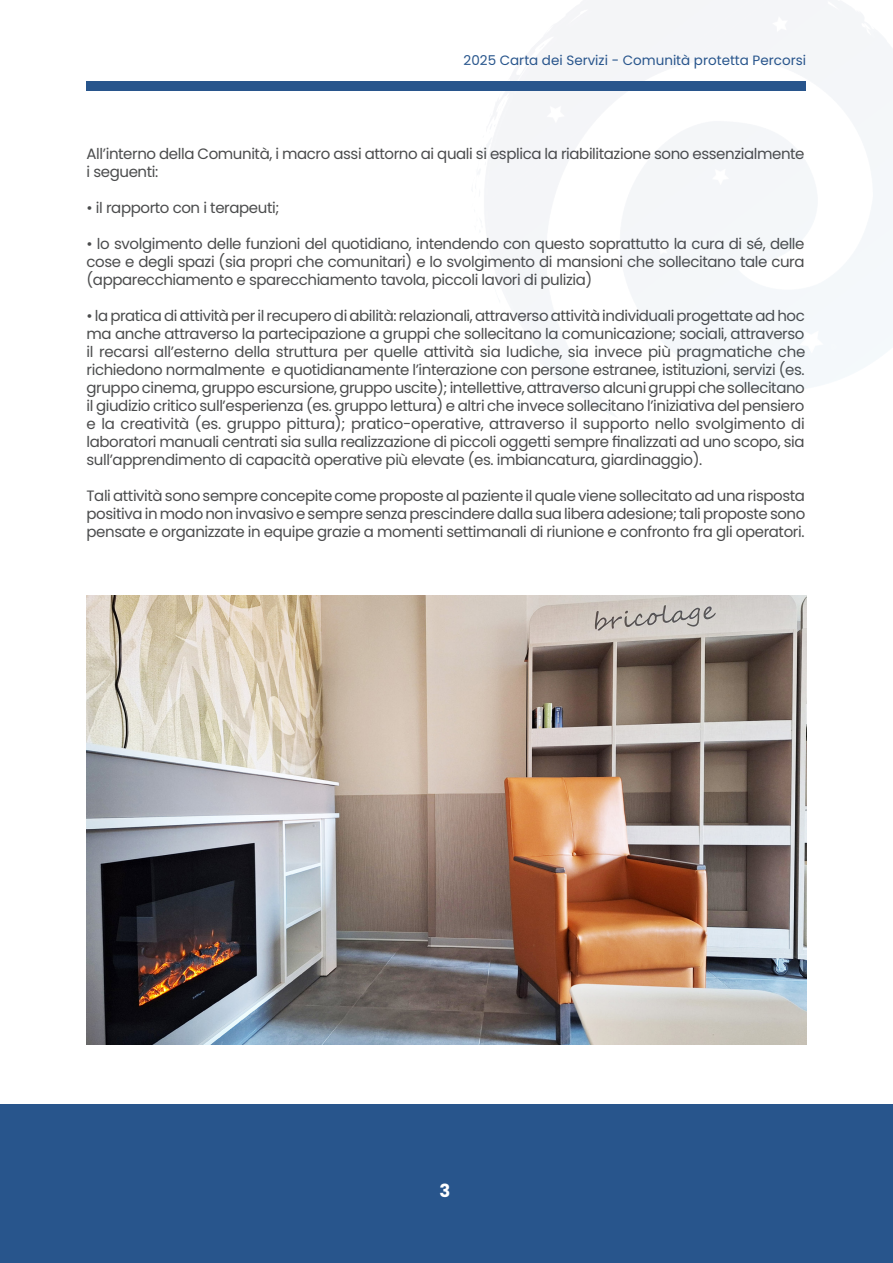
<style>
.page{position:relative;width:893px;height:1263px;background:#fff}
.page>*{position:absolute;margin:0;border:0;box-sizing:border-box;transform-origin:0 0}
.Body__Right{font:700 18px "Poppins";color:#fff}
.Body__Left_Justify{font:15px/18px "Poppins";letter-spacing:-.025em;color:#4b4c4d;text-align:justify}
.Body__Right-2{font:13.5px "Poppins";color:#28558c}
</style>
<div class="page">
<img style="left:87px;top:595px;width:719px;height:450px">
<div style="left:0;top:1104px;width:893px;height:159px;background:#28558c"></div>
<div style="left:86px;top:81px;width:720px;height:10px;background:#28558c"></div>
<p class="Body__Right-2" style="left:464px;top:53px;width:344px">2025 Carta dei Servizi - Comunità protetta Percorsi</p>
<p class="Body__Left_Justify" style="left:87px;top:145px;width:719px">All’interno della Comunità, i macro assi attorno ai quali si esplica la riabilitazione sono essenzialmente i seguenti:</p>
<p class="Body__Left_Justify" style="left:87px;top:199px;width:194px">• il rapporto con i terapeuti;</p>
<p class="Body__Left_Justify" style="left:87px;top:235px;width:719px">• lo svolgimento delle funzioni del quotidiano, intendendo con questo soprattutto la cura di sé, delle cose e degli spazi (sia propri che comunitari) e lo svolgimento di mansioni che sollecitano tale cura (apparecchiamento e sparecchiamento tavola, piccoli lavori di pulizia)</p>
<p class="Body__Left_Justify" style="left:87px;top:307px;width:720px">• la pratica di attività per il recupero di abilità: relazionali, attraverso attività individuali progettate ad hoc ma anche attraverso la partecipazione a gruppi che sollecitano la comunicazione; sociali, attraverso il recarsi all’esterno della struttura per quelle attività sia ludiche, sia invece più pragmatiche che richiedono normalmente e quotidianamente l’interazione con persone estranee, istituzioni, servizi (es. gruppo cinema, gruppo escursione, gruppo uscite); intellettive, attraverso alcuni gruppi che sollecitano il giudizio critico sull’esperienza (es. gruppo lettura) e altri che invece sollecitano l’iniziativa del pensiero e la creatività (es. gruppo pittura); pratico-operative, attraverso il supporto nello svolgimento di laboratori manuali centrati sia sulla realizzazione di piccoli oggetti sempre finalizzati ad uno scopo, sia sull’apprendimento di capacità operative più elevate (es. imbiancatura, giardinaggio).</p>
<p class="Body__Left_Justify" style="left:87px;top:487px;width:720px">Tali attività sono sempre concepite come proposte al paziente il quale viene sollecitato ad una risposta positiva in modo non invasivo e sempre senza prescindere dalla sua libera adesione; tali proposte sono pensate e organizzate in equipe grazie a momenti settimanali di riunione e confronto fra gli operatori.</p>
<p class="Body__Right" style="left:440px;top:1180px;width:12px">3</p>
</div>
